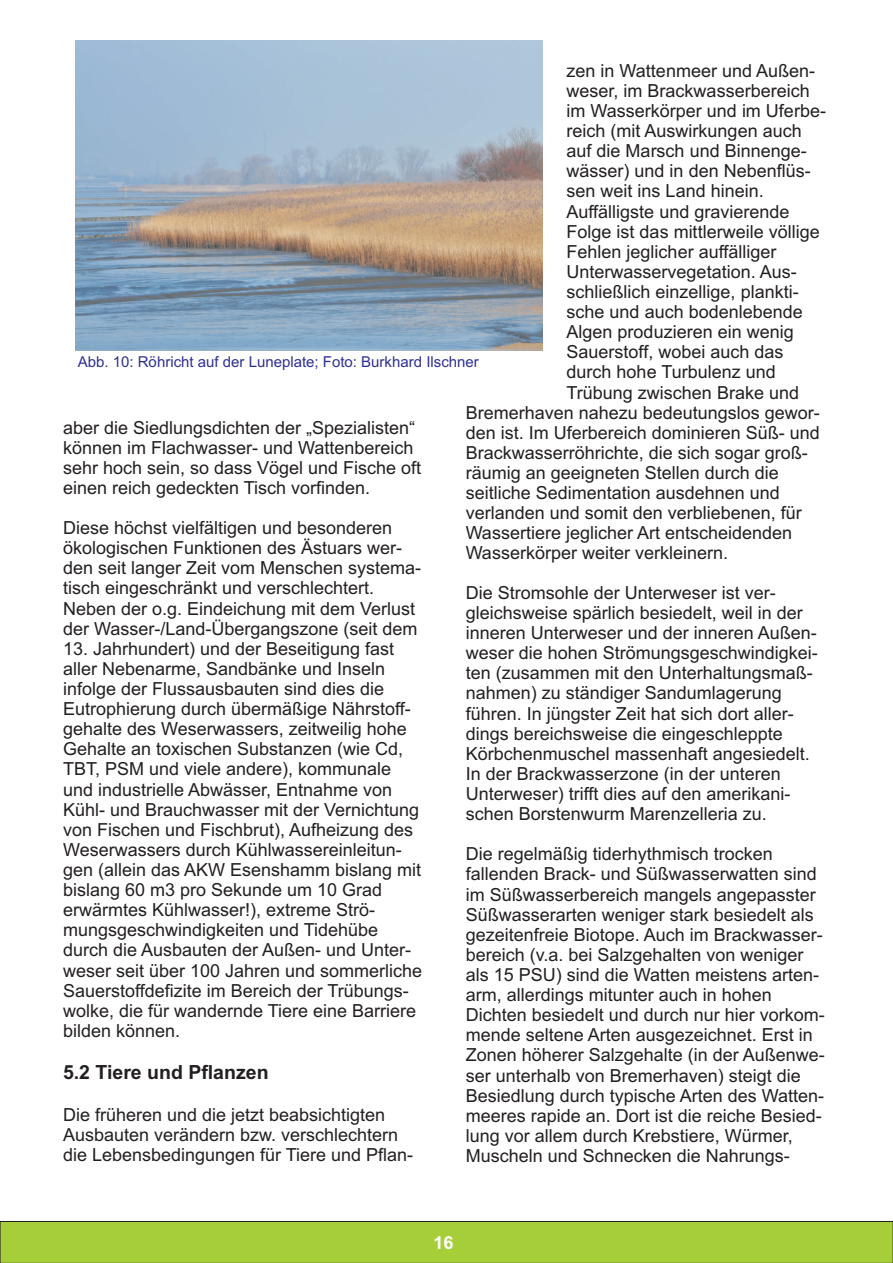
<style>
.page{position:relative;width:893px;height:1263px;background:#fff}
.page>*{position:absolute;margin:0;border:0;box-sizing:border-box;transform-origin:0 0}
.t1{font:700 19.5px "Arial";color:#231f20}
.t2{font:18px/20.1px "Arial";color:#231f20}
.t3{font:700 18px "Arial";color:#fff}
.t4{font:15px "Arial";color:#2e3092}
</style>
<div class="page">
<div style="left:0;top:1221px;width:893px;height:42px;background:#a6ce39"></div>
<img style="left:76px;top:40px;width:467px;height:310px">
<p class="t2" style="left:567px;top:62px;width:250px">zen in Wattenmeer und Außen-</p>
<p class="t2" style="left:567px;top:82px;width:245px">weser, im Brackwasserbereich</p>
<p class="t2" style="left:567px;top:102px;width:261px">im Wasserkörper und im Uferbe-</p>
<p class="t2" style="left:567px;top:122px;width:237px">reich (mit Auswirkungen auch</p>
<p class="t2" style="left:567px;top:143px;width:242px">auf die Marsch und Binnenge-</p>
<p class="t2" style="left:567px;top:163px;width:246px">wässer) und in den Nebenflüs-</p>
<p class="t2" style="left:567px;top:183px;width:199px">sen weit ins Land hinein.</p>
<p class="t2" style="left:567px;top:203px;width:224px">Auffälligste und gravierende</p>
<p class="t2" style="left:567px;top:223px;width:255px">Folge ist das mittlerweile völlige</p>
<p class="t2" style="left:567px;top:243px;width:211px">Fehlen jeglicher auffälliger</p>
<p class="t2" style="left:567px;top:263px;width:232px">Unterwasservegetation. Aus-</p>
<p class="t2" style="left:567px;top:283px;width:234px">schließlich einzellige, plankti-</p>
<p class="t2" style="left:567px;top:303px;width:238px">sche und auch bodenlebende</p>
<p class="t2" style="left:567px;top:324px;width:229px">Algen produzieren ein wenig</p>
<p class="t2" style="left:567px;top:344px;width:218px">Sauerstoff, wobei auch das</p>
<p class="t2" style="left:567px;top:364px;width:211px">durch hohe Turbulenz und</p>
<p class="t2" style="left:567px;top:384px;width:234px">Trübung zwischen Brake und</p>
<p class="t2" style="left:466px;top:404px;width:356px">Bremerhaven nahezu bedeutungslos gewor-</p>
<p class="t2" style="left:466px;top:424px;width:356px">den ist. Im Uferbereich dominieren Süß- und</p>
<p class="t2" style="left:466px;top:444px;width:344px">Brackwasserröhrichte, die sich sogar groß-</p>
<p class="t2" style="left:466px;top:464px;width:315px">räumig an geeigneten Stellen durch die</p>
<p class="t2" style="left:466px;top:484px;width:316px">seitliche Sedimentation ausdehnen und</p>
<p class="t2" style="left:466px;top:504px;width:338px">verlanden und somit den verbliebenen, für</p>
<p class="t2" style="left:466px;top:525px;width:328px">Wassertiere jeglicher Art entscheidenden</p>
<p class="t2" style="left:466px;top:545px;width:264px">Wasserkörper weiter verkleinern.</p>
<p class="t2" style="left:466px;top:584px;width:354px">Die Stromsohle der Unterweser ist ver&shy;gleichsweise spärlich besiedelt, weil in der inneren Unterweser und der inneren Außen&shy;weser die hohen Strömungsgeschwindigkei&shy;ten (zusammen mit den Unterhaltungsmaß&shy;nahmen) zu ständiger Sandumlagerung führen. In jüngster Zeit hat sich dort aller&shy;dings bereichsweise die eingeschleppte Körbchenmuschel massenhaft angesiedelt.<br>In der Brackwasserzone (in der unteren Unterweser) trifft dies auf den amerikani&shy;schen Borstenwurm Marenzelleria zu.</p>
<p class="t2" style="left:466px;top:845px;width:361px">Die regelmäßig tiderhythmisch trocken fallenden Brack- und Süßwasserwatten sind im Süßwasserbereich mangels angepasster Süßwasserarten weniger stark besiedelt als gezeitenfreie Biotope. Auch im Brackwasser&shy;bereich (v.a. bei Salzgehalten von weniger als 15 PSU) sind die Watten meistens arten&shy;arm, allerdings mitunter auch in hohen Dichten besiedelt und durch nur hier vorkom&shy;mende seltene Arten ausgezeichnet. Erst in Zonen höherer Salzgehalte (in der Außenwe&shy;ser unterhalb von Bremerhaven) steigt die Besiedlung durch typische Arten des Watten&shy;meeres rapide an. Dort ist die reiche Besied&shy;lung vor allem durch Krebstiere, Würmer, Muscheln und Schnecken die Nahrungs-</p>
<p class="t4" style="left:78px;top:356px;width:403px">Abb. 10: Röhricht auf der Luneplate; Foto: Burkhard Ilschner</p>
<p class="t2" style="left:63px;top:419px;width:360px">aber die Siedlungsdichten der „Spezialisten“ können im Flachwasser- und Wattenbereich sehr hoch sein, so dass Vögel und Fische oft einen reich gedeckten Tisch vorfinden.</p>
<p class="t2" style="left:63px;top:519px;width:360px">Diese höchst vielfältigen und besonderen ökologischen Funktionen des Ästuars wer&shy;den seit langer Zeit vom Menschen systema&shy;tisch eingeschränkt und verschlechtert.<br>Neben der o.g. Eindeichung mit dem Verlust der Wasser-/Land-Übergangszone (seit dem</p>
<p class="t2" style="left:63px;top:640px;width:361px">13. Jahrhundert) und der Beseitigung fast aller Nebenarme, Sandbänke und Inseln infolge der Flussausbauten sind dies die Eutrophierung durch übermäßige Nährstoff&shy;gehalte des Weserwassers, zeitweilig hohe Gehalte an toxischen Substanzen (wie Cd, TBT, PSM und viele andere), kommunale und industrielle Abwässer, Entnahme von Kühl- und Brauchwasser mit der Vernichtung von Fischen und Fischbrut), Aufheizung des Weserwassers durch Kühlwassereinleitun&shy;gen (allein das AKW Esenshamm bislang mit bislang 60 m3 pro Sekunde um 10 Grad erwärmtes Kühlwasser!), extreme Strö&shy;mungsgeschwindigkeiten und Tidehübe durch die Ausbauten der Außen- und Unter&shy;weser seit über 100 Jahren und sommerliche Sauerstoffdefizite im Bereich der Trübungs&shy;wolke, die für wandernde Tiere eine Barriere bilden können.</p>
<p class="t1" style="left:63px;top:1064px;width:207px">5.2 Tiere und Pflanzen</p>
<p class="t2" style="left:63px;top:1106px;width:352px">Die früheren und die jetzt beabsichtigten<br>Ausbauten verändern bzw. verschlechtern die Lebensbedingungen für Tiere und Pflan-</p>
<p class="t3" style="left:434px;top:1236px;width:22px">16</p>
</div>
